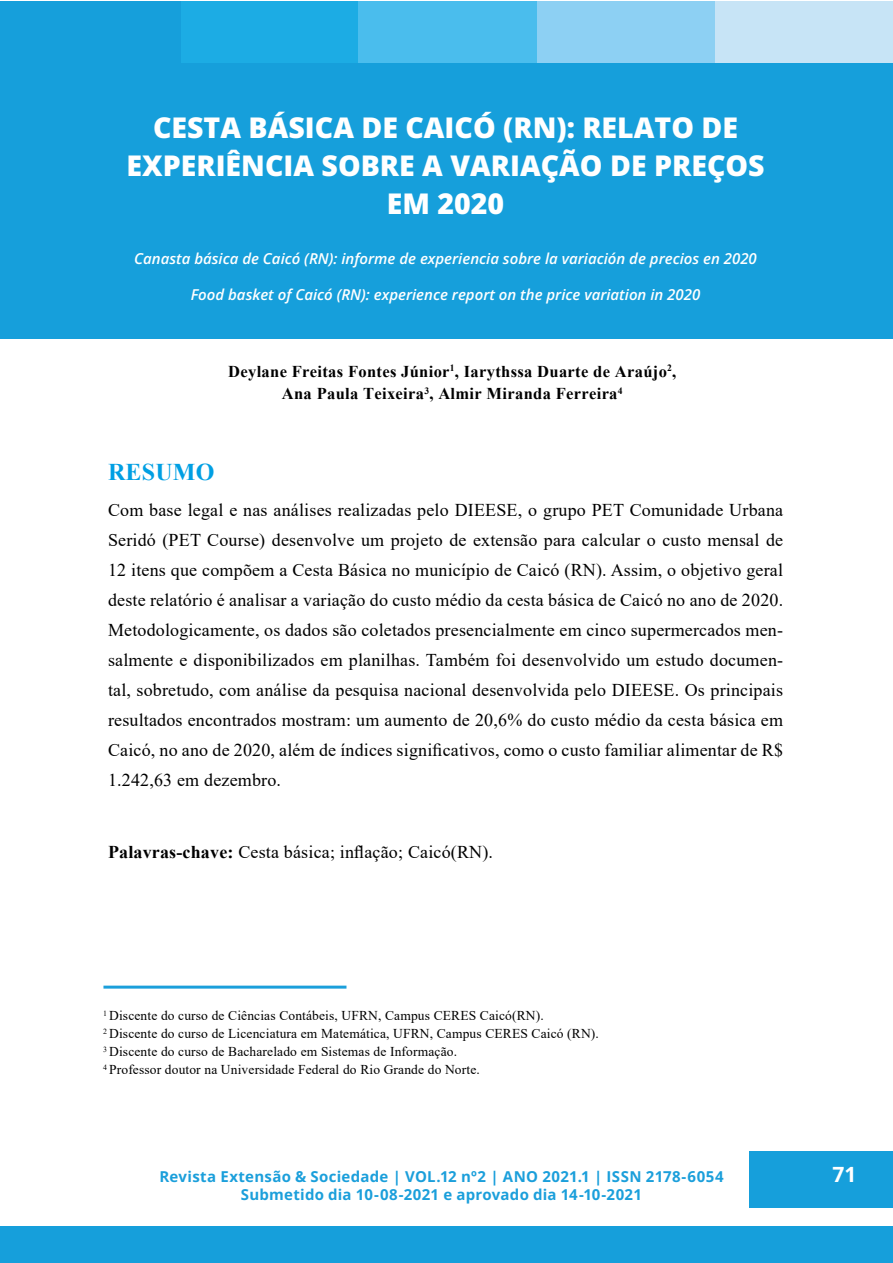
<style>
.page{position:relative;width:893px;height:1263px;background:#fff}
.page>*{position:absolute;margin:0;border:0;box-sizing:border-box;transform-origin:0 0}
.t1{font:800 28.5px/37.5px "Open Sans";color:#fff;text-align:center}
.t2{font:700 24px "Times New Roman";letter-spacing:.01em;color:#009fe3}
.t3{font:700 21px "Open Sans";color:#fff}
.t4{font:18px/30px "Times New Roman";letter-spacing:.01em;color:#000;text-align:justify}
.t5{font:700 16.5px/22.5px "Times New Roman";letter-spacing:.02em;color:#000;text-align:center}
.t6{font:italic 600 15px "Open Sans";color:#fff}
.t7{font:700 15px/18px "Open Sans";letter-spacing:.02em;color:#1b9fdb;text-align:center}
.t8{font:13.5px/18px "Times New Roman";letter-spacing:.01em;color:#000}
.s1{font-weight:700}
</style>
<div class="page">
<div style="left:715px;top:1px;width:178px;height:62px;background:#c7e4f6"></div>
<div style="left:535px;top:1px;width:180px;height:62px;background:#8dd0f3"></div>
<div style="left:358px;top:1px;width:179px;height:62px;background:#4abded"></div>
<div style="left:178px;top:1px;width:180px;height:62px;background:#1cace4"></div>
<div style="left:0;top:1px;width:180px;height:62px;background:#169fdb"></div>
<div style="left:0;top:63px;width:893px;height:276px;background:#169fdb"></div>
<div style="left:749px;top:1151px;width:144px;height:57px;background:#169fdb"></div>
<div style="left:0;top:1226px;width:893px;height:37px;background:#169fdb"></div>
<hr style="left:103px;top:986px;width:243px;height:3px;background:#1b9fdb">
<h1 class="t1" style="left:126px;top:109px;width:640px">CESTA BÁSICA DE CAICÓ (RN): RELATO DE<br>EXPERIÊNCIA SOBRE A VARIAÇÃO DE PREÇOS<br>EM 2020</h1>
<p class="t6" style="left:134px;top:248px;width:624px">Canasta básica de Caicó (RN): informe de experiencia sobre la variación de precios en 2020</p>
<p class="t6" style="left:191px;top:284px;width:511px">Food basket of Caicó (RN): experience report on the price variation in 2020</p>
<p class="t5" style="left:228px;top:359px;width:450px">Deylane Freitas Fontes Júnior<sup>1</sup>, Iarythssa Duarte de Araújo<sup>2</sup>,<br>Ana Paula Teixeira<sup>3</sup>, Almir Miranda Ferreira<sup>4</sup></p>
<h2 class="t2" style="left:108px;top:455px;width:108px">RESUMO</h2>
<p class="t4" style="left:108px;top:494px;width:677px">Com base legal e nas análises realizadas pelo DIEESE, o grupo PET Comunidade Urbana Seridó (PET Course) desenvolve um projeto de extensão para calcular o custo mensal de 12 itens que compõem a Cesta Básica no município de Caicó (RN). Assim, o objetivo geral deste relatório é analisar a variação do custo médio da cesta básica de Caicó no ano de 2020.<br>Metodologicamente, os dados são coletados presencialmente em cinco supermercados men&shy;salmente e disponibilizados em planilhas. Também foi desenvolvido um estudo documen&shy;tal, sobretudo, com análise da pesquisa nacional desenvolvida pelo DIEESE. Os principais resultados encontrados mostram: um aumento de 20,6% do custo médio da cesta básica em Caicó, no ano de 2020, além de índices significativos, como o custo familiar alimentar de R$ 1.242,63 em dezembro.</p>
<p class="t4" style="left:108px;top:837px;width:387px"><span class="s1">Palavras-chave:</span> Cesta básica; inflação; Caicó(RN).</p>
<p class="t8" style="left:103px;top:1006px;width:497px"><sup>1</sup> Discente do curso de Ciências Contábeis, UFRN, Campus CERES Caicó(RN).<br><sup>2</sup> Discente do curso de Licenciatura em Matemática, UFRN, Campus CERES Caicó (RN).<br><sup>3</sup> Discente do curso de Bacharelado em Sistemas de Informação.<br><sup>4</sup> Professor doutor na Universidade Federal do Rio Grande do Norte.</p>
<p class="t7" style="left:159px;top:1167px;width:566px">Revista Extensão &amp; Sociedade | VOL.12 nº2 | ANO 2021.1 | ISSN 2178-6054<br>Submetido dia 10-08-2021 e aprovado dia 14-10-2021</p>
<p class="t3" style="left:833px;top:1160px;width:26px">71</p>
</div>
